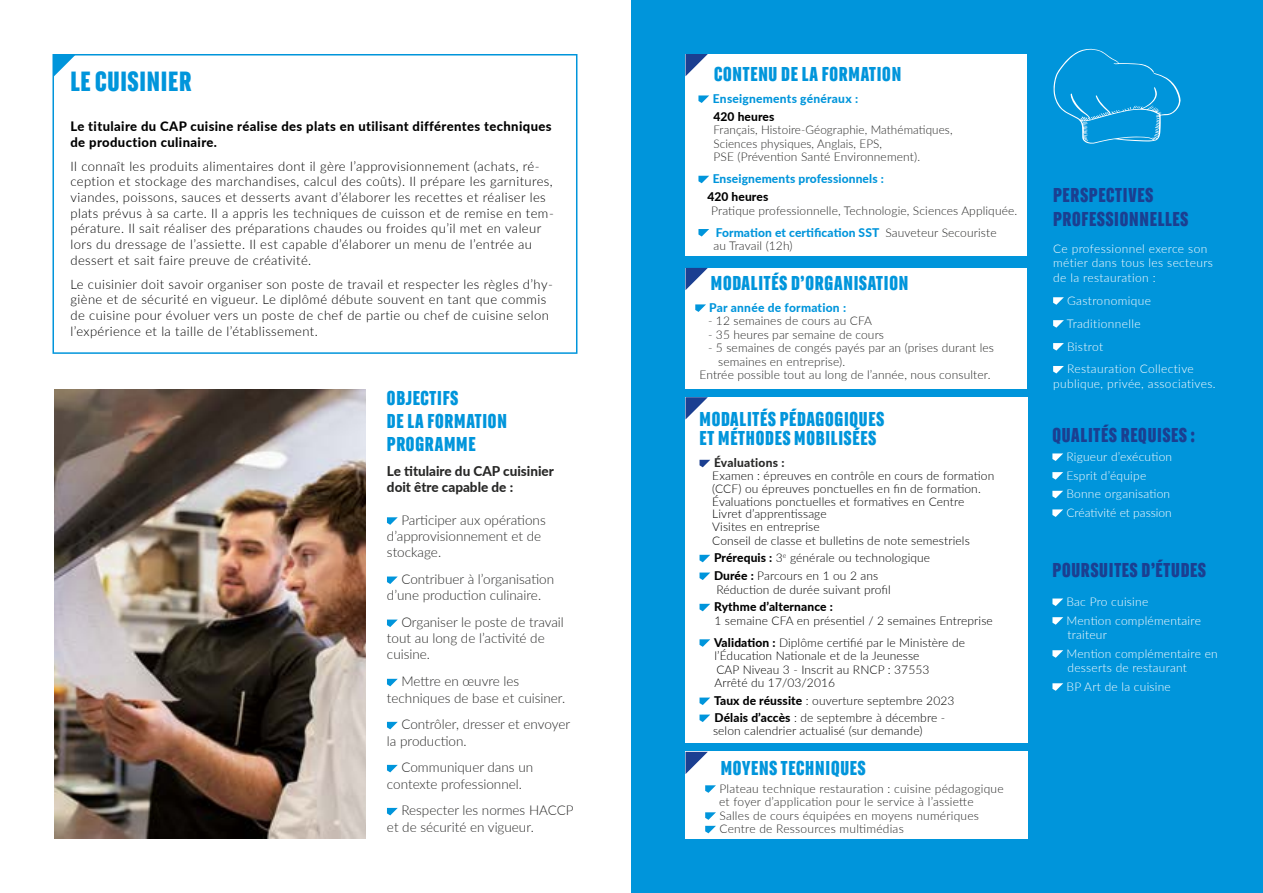
<style>
.page{position:relative;width:1263px;height:893px;background:#fff}
.page>*{position:absolute;margin:0;border:0;box-sizing:border-box;transform-origin:0 0}
.t1{font:800 27px "Kalon";letter-spacing:.03em;color:#0095db}
.t2{font:800 19.5px/23.4px "Kalon";letter-spacing:.04em;color:#0095db}
.t3{font:800 19.5px/23.4px "Kalon";letter-spacing:.04em;color:#1b3f91}
.t4{font:300 13.5px/16.2px "Lato";color:#282827}
.t5{font:800 13.5px/16.2px "Lato";color:#282827}
.t6{font:300 13.05px/15.6px "Lato";letter-spacing:.03em;color:#000}
.t7{font:800 13.05px/15.6px "Lato";letter-spacing:.03em;color:#000}
.t8{font:300 12px/12.9px "Lato";letter-spacing:.01em;color:#000}
.t9{font:300 12px/13.5px "Lato";letter-spacing:.01em;color:#282827}
.t10{font:300 12px/18.6px "Lato";letter-spacing:.02em;color:#fff}
.t11{font:800 12px "Lato";letter-spacing:.015em;color:#0095db}
.t12{font:800 12px "Lato";letter-spacing:.01em;color:#000}
.t13{font:800 12px "Lato";letter-spacing:.02em;color:#282827}
.s1{font-weight:800;color:#0095db}
.s2{font-weight:800}
</style>
<div class="page">
<img style="left:54px;top:389px;width:312px;height:449px">
<div style="left:631px;top:0;width:632px;height:893px;background:#0095db"></div>
<div style="left:685px;top:54px;width:342px;height:202px;background:#fff"></div>
<div style="left:685px;top:268px;width:341px;height:121px;background:#fff"></div>
<div style="left:685px;top:397px;width:343px;height:346px;background:#fff"></div>
<div style="left:685px;top:752px;width:343px;height:87px;background:#fff"></div>
<svg style="left:698px;top:95px;width:11px;height:8px"></svg>
<svg style="left:698px;top:176px;width:11px;height:7px"></svg>
<svg style="left:698px;top:229px;width:11px;height:7px"></svg>
<svg style="left:699px;top:460px;width:11px;height:7px"></svg>
<svg style="left:699px;top:555px;width:11px;height:7px"></svg>
<svg style="left:699px;top:573px;width:11px;height:7px"></svg>
<svg style="left:699px;top:604px;width:11px;height:7px"></svg>
<svg style="left:699px;top:639px;width:11px;height:8px"></svg>
<svg style="left:699px;top:698px;width:11px;height:7px"></svg>
<svg style="left:699px;top:715px;width:11px;height:7px"></svg>
<svg style="left:695px;top:304px;width:11px;height:8px"></svg>
<svg style="left:705px;top:785px;width:11px;height:8px"></svg>
<svg style="left:705px;top:812px;width:11px;height:8px"></svg>
<svg style="left:705px;top:826px;width:11px;height:7px"></svg>
<svg style="left:1052px;top:453px;width:11px;height:8px"></svg>
<svg style="left:1052px;top:472px;width:11px;height:8px"></svg>
<svg style="left:1052px;top:491px;width:11px;height:7px"></svg>
<svg style="left:1052px;top:509px;width:11px;height:8px"></svg>
<svg style="left:1052px;top:598px;width:11px;height:8px"></svg>
<svg style="left:1052px;top:617px;width:11px;height:8px"></svg>
<svg style="left:1052px;top:650px;width:11px;height:8px"></svg>
<svg style="left:1052px;top:683px;width:11px;height:8px"></svg>
<svg style="left:1053px;top:297px;width:11px;height:8px"></svg>
<svg style="left:1053px;top:320px;width:11px;height:8px"></svg>
<svg style="left:1053px;top:343px;width:11px;height:8px"></svg>
<svg style="left:1053px;top:366px;width:11px;height:7px"></svg>
<div style="left:52px;top:54px;width:525px;height:300px;border:2px solid #0095db"></div>
<svg style="left:387px;top:517px;width:11px;height:8px"></svg>
<svg style="left:387px;top:576px;width:11px;height:8px"></svg>
<svg style="left:387px;top:620px;width:11px;height:7px"></svg>
<svg style="left:387px;top:679px;width:11px;height:7px"></svg>
<svg style="left:387px;top:722px;width:11px;height:7px"></svg>
<svg style="left:387px;top:765px;width:11px;height:7px"></svg>
<svg style="left:387px;top:808px;width:11px;height:7px"></svg>
<svg style="left:685px;top:54px;width:23px;height:22px"></svg>
<svg style="left:685px;top:268px;width:23px;height:22px"></svg>
<svg style="left:685px;top:397px;width:23px;height:23px"></svg>
<svg style="left:685px;top:752px;width:23px;height:22px"></svg>
<svg style="left:54px;top:54px;width:22px;height:22px"></svg>
<svg style="left:1053px;top:49px;width:128px;height:95px"></svg>
<h1 class="t1" style="left:70px;top:66px;width:122px">LE CUISINIER</h1>
<p class="t7" style="left:70px;top:118px;width:483px">Le titulaire du CAP cuisine réalise des plats en utilisant différentes techniques de production culinaire.</p>
<p class="t6" style="left:70px;top:158px;width:485px">Il connaît les produits alimentaires dont il gère l’approvisionnement (achats, ré&shy;ception et stockage des marchandises, calcul des coûts). Il prépare les garnitures, viandes, poissons, sauces et desserts avant d’élaborer les recettes et réaliser les plats prévus à sa carte. Il a appris les techniques de cuisson et de remise en tem&shy;pérature. Il sait réaliser des préparations chaudes ou froides qu’il met en valeur lors du dressage de l’assiette. Il est capable d’élaborer un menu de l’entrée au dessert et sait faire preuve de créativité.</p>
<p class="t6" style="left:70px;top:276px;width:484px">Le cuisinier doit savoir organiser son poste de travail et respecter les règles d’hy&shy;giène et de sécurité en vigueur. Le diplômé débute souvent en tant que commis de cuisine pour évoluer vers un poste de chef de partie ou chef de cuisine selon l’expérience et la taille de l’établissement.</p>
<h2 class="t2" style="left:387px;top:386px;width:121px">OBJECTIFS<br>DE LA FORMATION<br>PROGRAMME</h2>
<p class="t5" style="left:387px;top:463px;width:168px">Le titulaire du CAP cuisinier doit être capable de :</p>
<p class="t4" style="left:387px;top:511px;width:160px;text-indent:14px">Participer aux opérations d’approvisionnement et de stockage.</p>
<p class="t4" style="left:387px;top:571px;width:169px;text-indent:14px">Contribuer à l’organisation d’une production culinaire.</p>
<p class="t4" style="left:387px;top:614px;width:178px;text-indent:14px">Organiser le poste de travail tout au long de l’activité de cuisine.</p>
<p class="t4" style="left:387px;top:673px;width:180px;text-indent:14px">Mettre en œuvre les techniques de base et cuisiner.</p>
<p class="t4" style="left:387px;top:716px;width:185px;text-indent:14px">Contrôler, dresser et envoyer la production.</p>
<p class="t4" style="left:387px;top:759px;width:148px;text-indent:14px">Communiquer dans un contexte professionnel.</p>
<p class="t4" style="left:387px;top:802px;width:188px;text-indent:14px">Respecter les normes HACCP et de sécurité en vigueur.</p>
<h2 class="t2" style="left:714px;top:62px;width:189px">CONTENU DE LA FORMATION</h2>
<p class="t11" style="left:713px;top:90px;width:147px">Enseignements généraux :</p>
<p class="t12" style="left:713px;top:107px;width:62px">420 heures</p>
<p class="t9" style="left:713px;top:123px;width:241px">Français, Histoire-Géographie, Mathématiques,<br>Sciences physiques, Anglais, EPS,<br>PSE (Prévention Santé Environnement).</p>
<p class="t11" style="left:713px;top:170px;width:173px">Enseignements professionnels :</p>
<p class="t12" style="left:707px;top:188px;width:62px">420 heures</p>
<p class="t9" style="left:716px;top:199px;width:303px;line-height:22px;text-indent:-4px">Pratique professionnelle, Technologie, Sciences Appliquée.<br><span class="s1">Formation et certification SST</span> Sauveteur Secouriste</p>
<p class="t9" style="left:713px;top:238px;width:81px">au Travail (12h)</p>
<h2 class="t2" style="left:711px;top:271px;width:199px">MODALITÉS D’ORGANISATION</h2>
<p class="t11" style="left:709px;top:299px;width:138px">Par année de formation :</p>
<p class="t9" style="left:708px;top:314px;width:166px">- 12 semaines de cours au CFA</p>
<p class="t9" style="left:708px;top:327px;width:177px">- 35 heures par semaine de cours</p>
<p class="t9" style="left:708px;top:341px;width:287px">- 5 semaines de congés payés par an (prises durant les</p>
<p class="t9" style="left:718px;top:354px;width:129px">semaines en entreprise).</p>
<p class="t9" style="left:699px;top:368px;width:292px">Entrée possible tout au long de l’année, nous consulter.</p>
<h2 class="t2" style="left:699px;top:409px;width:186px;line-height:19.5px">MODALITÉS PÉDAGOGIQUES<br>ET MÉTHODES MOBILISÉES</h2>
<p class="t13" style="left:714px;top:454px;width:72px">Évaluations :</p>
<p class="t8" style="left:712px;top:469px;width:284px">Examen : épreuves en contrôle en cours de formation (CCF) ou épreuves ponctuelles en fin de formation.<br>Évaluations ponctuelles et formatives en Centre Livret d’apprentissage<br>Visites en entreprise<br>Conseil de classe et bulletins de note semestriels</p>
<p class="t8" style="left:714px;top:549px;width:218px;line-height:17.7px"><span class="s2">Prérequis :</span> 3<sup>e</sup> générale ou technologique<br><span class="s2">Durée :</span> Parcours en 1 ou 2 ans</p>
<p class="t8" style="left:716px;top:582px;width:176px">Réduction de durée suivant profil</p>
<p class="t12" style="left:714px;top:598px;width:120px">Rythme d’alternance :</p>
<p class="t8" style="left:714px;top:609px;width:280px;line-height:22px">1 semaine CFA en présentiel / 2 semaines Entreprise<br><span class="s2">Validation :</span> Diplôme certifié par le Ministère de</p>
<p class="t8" style="left:714px;top:649px;width:216px;line-height:13.5px">l’Éducation Nationale et de la Jeunesse<br>CAP Niveau 3 - Inscrit au RNCP : 37553<br>Arrêté du 17/03/2016</p>
<p class="t8" style="left:714px;top:692px;width:242px;line-height:17px"><span class="s2">Taux de réussite</span> : ouverture septembre 2023<br><span class="s2">Délais d’accès</span> : de septembre à décembre -</p>
<p class="t8" style="left:713px;top:724px;width:211px">selon calendrier actualisé (sur demande)</p>
<h2 class="t2" style="left:721px;top:756px;width:146px">MOYENS TECHNIQUES</h2>
<p class="t9" style="left:719px;top:781px;width:286px">Plateau technique restauration : cuisine pédagogique et foyer d’application pour le service à l’assiette Salles de cours équipées en moyens numériques Centre de Ressources multimédias</p>
<h2 class="t3" style="left:1053px;top:184px;width:137px">PERSPECTIVES<br>PROFESSIONNELLES</h2>
<p class="t10" style="left:1053px;top:241px;width:161px;line-height:14.4px">Ce professionnel exerce son métier dans tous les secteurs de la restauration :</p>
<p class="t10" style="left:1067px;top:289px;width:129px;line-height:23px">Gastronomique<br>Traditionnelle<br>Bistrot<br>Restauration Collective</p>
<p class="t10" style="left:1053px;top:374px;width:164px">publique, privée, associatives.</p>
<h2 class="t3" style="left:1052px;top:423px;width:144px">QUALITÉS REQUISES :</h2>
<p class="t10" style="left:1066px;top:447px;width:107px">Rigueur d’exécution<br>Esprit d’équipe<br>Bonne organisation<br>Créativité et passion</p>
<h2 class="t3" style="left:1052px;top:558px;width:155px">POURSUITES D’ÉTUDES</h2>
<p class="t10" style="left:1066px;top:592px;width:136px">Bac Pro cuisine<br>Mention complémentaire</p>
<p class="t10" style="left:1066px;top:625px;width:153px">traiteur<br>Mention complémentaire en</p>
<p class="t10" style="left:1066px;top:658px;width:122px">desserts de restaurant<br>BP Art de la cuisine</p>
</div>
